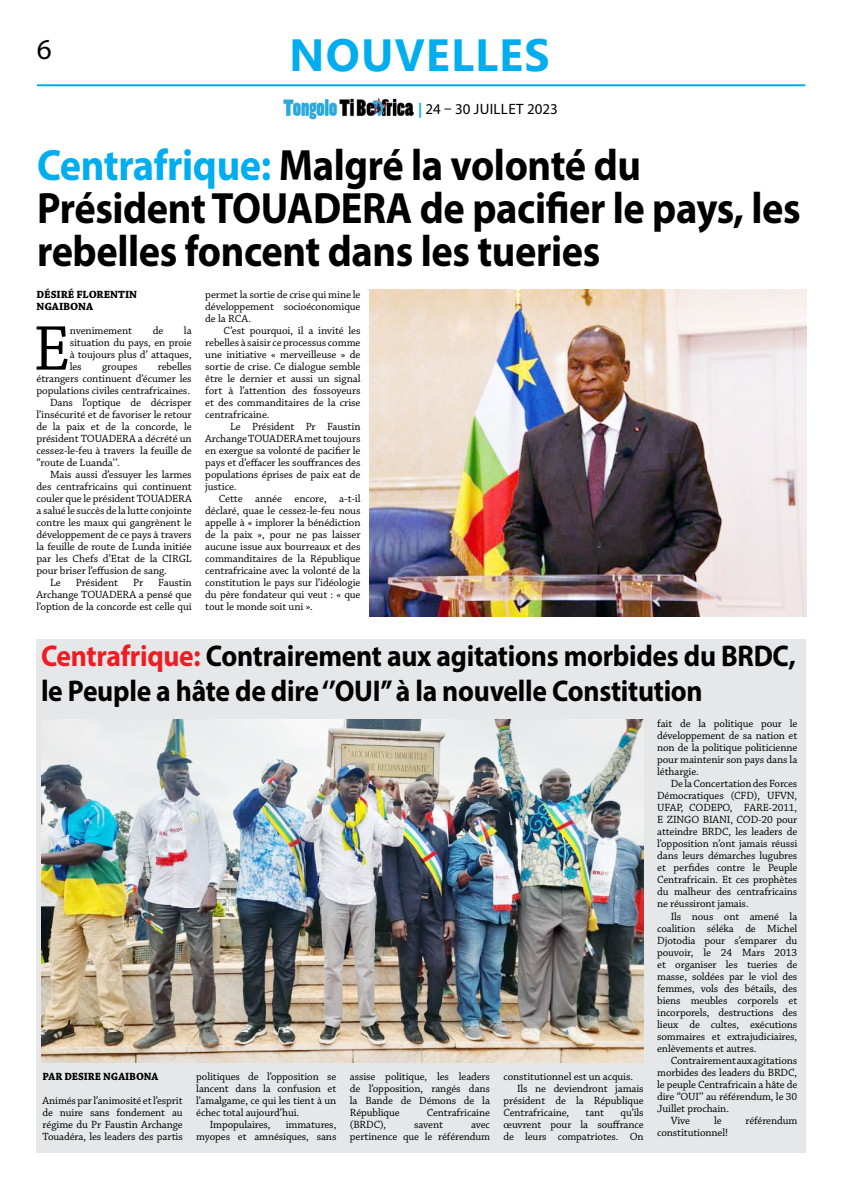
<style>
.page{position:relative;width:842px;height:1191px;background:#fff}
.page>*{position:absolute;margin:0;border:0;box-sizing:border-box;transform-origin:0 0}
.t1{font:66.4px "Chaparral Pro";color:#000}
.t2{font:700 45px "Segoe UI";letter-spacing:.025em;color:#00aeef}
.t3{font:700 44px/43px "Myriad Pro";letter-spacing:-.01em;color:#000;scale:.92 1}
.t4{font:700 30px/35px "Myriad Pro";letter-spacing:-.01em;color:#000;scale:.92 1}
.t5{font:28.9px "Myriad Pro";color:#000}
.t6{font:15px "Myriad Pro";letter-spacing:.02em;color:#000}
.t7{font:11px/12px "Chaparral Pro";letter-spacing:-.01em;color:#000;text-align:justify}
.t8{font:700 11px/12px "Chaparral Pro";letter-spacing:-.01em;color:#000}
.s1{font-weight:700;color:#00aeef}
.s2{color:#00aeef}
.s3{color:#ed1d24}
</style>
<div class="page">
<div style="left:36px;top:639px;width:770px;height:513px;background:#e6e7e8"></div>
<hr style="left:37px;top:84px;width:768px;height:2px;background:#00aeef">
<img style="left:370px;top:289px;width:436px;height:327px">
<img style="left:41px;top:719px;width:602px;height:343px">
<img style="left:283px;top:98px;width:131px;height:22px">
<h3 class="t5" style="left:37px;top:31px;width:17px">6</h3>
<h2 class="t2" style="left:289px;top:12px;width:262px">NOUVELLES</h2>
<h3 class="t6" style="left:418px;top:100px;width:141px"><span class="s1">|</span> 24 – 30 JUILLET 2023</h3>
<h3 class="t3" style="left:37px;top:142px;width:831px"><span class="s2">Centrafrique:</span> Malgré la volonté du<br>Président TOUADERA de pacifier le pays, les rebelles foncent dans les tueries</h3>
<p class="t8" style="left:36px;top:288px;width:102px">DÉSIRÉ FLORENTIN<br>NGAIBONA</p>
<h1 class="t1" style="left:33px;top:312px;width:39px">E</h1>
<p class="t7" style="left:70px;top:324px;width:64px">nvenimement</p>
<p class="t7" style="left:153px;top:324px;width:12px">de</p>
<p class="t7" style="left:70px;top:324px;width:123px;text-indent:114px">la situation du pays, en proie à toujours plus d’ attaques, les</p>
<p class="t7" style="left:102px;top:360px;width:37px">groupes</p>
<p class="t7" style="left:158px;top:360px;width:35px">rebelles</p>
<p class="t7" style="left:36px;top:372px;width:157px">étrangers continuent d’écumer les</p>
<p class="t7" style="left:36px;top:384px;width:155px">populations civiles centrafricaines.</p>
<p class="t7" style="left:50px;top:396px;width:143px">Dans l’optique de décrisper</p>
<p class="t7" style="left:36px;top:408px;width:157px">l’insécurité et de favoriser le retour</p>
<p class="t7" style="left:36px;top:420px;width:157px">de la paix et de la concorde, le</p>
<p class="t7" style="left:36px;top:432px;width:157px">président TOUADERA a décrété un</p>
<p class="t7" style="left:36px;top:444px;width:157px">cessez-le-feu à travers la feuille de</p>
<p class="t7" style="left:36px;top:456px;width:85px">‘’route de Luanda’’.</p>
<p class="t7" style="left:50px;top:468px;width:143px">Mais aussi d’essuyer les larmes</p>
<p class="t7" style="left:36px;top:480px;width:157px">des centrafricains qui continuent</p>
<p class="t7" style="left:36px;top:492px;width:157px">couler que le président TOUADERA</p>
<p class="t7" style="left:36px;top:504px;width:157px">a salué le succès de la lutte conjointe</p>
<p class="t7" style="left:36px;top:516px;width:157px">contre les maux qui gangrènent le</p>
<p class="t7" style="left:36px;top:528px;width:157px">développement de ce pays à travers</p>
<p class="t7" style="left:36px;top:540px;width:157px">la feuille de route de Lunda initiée</p>
<p class="t7" style="left:36px;top:552px;width:157px">par les Chefs d’Etat de la CIRGL</p>
<p class="t7" style="left:36px;top:564px;width:132px">pour briser l’effusion de sang.</p>
<p class="t7" style="left:50px;top:576px;width:12px">Le</p>
<p class="t7" style="left:76px;top:576px;width:44px">Président</p>
<p class="t7" style="left:133px;top:576px;width:12px">Pr</p>
<p class="t7" style="left:36px;top:576px;width:157px;text-indent:122px">Faustin Archange TOUADERA a pensé que l’option de la concorde est celle qui</p>
<p class="t7" style="left:205px;top:288px;width:157px">permet la sortie de crise qui mine le développement socioéconomique de la RCA.</p>
<p class="t7" style="left:205px;top:324px;width:157px;text-indent:18px">C’est pourquoi, il a invité les rebelles à saisir ce processus comme une initiative « merveilleuse » de sortie de crise. Ce dialogue semble être le dernier et aussi un signal fort à l’attention des fossoyeurs et des commanditaires de la crise centrafricaine.</p>
<p class="t7" style="left:205px;top:420px;width:157px;text-indent:25px">Le Président Pr Faustin Archange TOUADERA met toujours en exergue sa volonté de pacifier le pays et d’effacer les souffrances des populations éprises de paix eat de justice.</p>
<p class="t7" style="left:205px;top:492px;width:157px;text-indent:13px">Cette année encore, a-t-il déclaré, quae le cessez-le-feu nous appelle à « implorer la bénédiction de la paix », pour ne pas laisser aucune issue aux bourreaux et des commanditaires de la République centrafricaine avec la volonté de la constitution le pays sur l’idéologie du père fondateur qui veut : « que tout le monde soit uni ».</p>
<h3 class="t4" style="left:41px;top:637px;width:822px"><span class="s3">Centrafrique:</span> Contrairement aux agitations morbides du BRDC, le Peuple a hâte de dire ‘’OUI’’ à la nouvelle Constitution</h3>
<p class="t8" style="left:43px;top:1070px;width:117px">PAR DESIRE NGAIBONA</p>
<p class="t7" style="left:43px;top:1094px;width:142px">Animés par l’animosité et l’esprit de nuire sans fondement au régime du Pr Faustin Archange Touadéra, les leaders des partis</p>
<p class="t7" style="left:196px;top:1070px;width:142px">politiques de l’opposition se</p>
<p class="t7" style="left:196px;top:1082px;width:142px">lancent dans la confusion et</p>
<p class="t7" style="left:196px;top:1094px;width:142px">l’amalgame, ce qui les tient à un</p>
<p class="t7" style="left:196px;top:1106px;width:105px">échec total aujourd’hui.</p>
<p class="t7" style="left:210px;top:1118px;width:62px">Impopulaires,</p>
<p class="t7" style="left:196px;top:1118px;width:142px;text-align:right">immatures,<br>myopes et amnésiques, sans</p>
<p class="t7" style="left:350px;top:1070px;width:142px">assise politique, les leaders de l’opposition, rangés dans la Bande de Démons de la République</p>
<p class="t7" style="left:427px;top:1106px;width:65px">Centrafricaine</p>
<p class="t7" style="left:350px;top:1118px;width:38px">(BRDC),</p>
<p class="t7" style="left:414px;top:1118px;width:30px">savent</p>
<p class="t7" style="left:350px;top:1118px;width:142px;text-align:right">avec<br>pertinence que le référendum</p>
<p class="t7" style="left:503px;top:1070px;width:131px">constitutionnel est un acquis.</p>
<p class="t7" style="left:517px;top:1082px;width:128px">Ils ne deviendront jamais</p>
<p class="t7" style="left:503px;top:1094px;width:142px">président de la République</p>
<p class="t7" style="left:503px;top:1106px;width:67px">Centrafricaine,</p>
<p class="t7" style="left:586px;top:1106px;width:20px">tant</p>
<p class="t7" style="left:503px;top:1106px;width:142px;text-indent:117px">qu’ils œuvrent pour la souffrance de leurs compatriotes. On</p>
<p class="t7" style="left:657px;top:718px;width:142px">fait de la politique pour le développement de sa nation et non de la politique politicienne pour maintenir son pays dans la léthargie.</p>
<p class="t7" style="left:657px;top:778px;width:142px;text-indent:13px">De la Concertation des Forces Démocratiques (CFD), UFVN, UFAP, CODEPO, FARE-2011, E ZINGO BIANI, COD-20 pour atteindre BRDC, les leaders de l’opposition n’ont jamais réussi dans leurs démarches lugubres et perfides contre le Peuple Centrafricain. Et ces prophètes du malheur des centrafricains ne réussiront jamais.</p>
<p class="t7" style="left:657px;top:910px;width:142px;text-indent:13px">Ils nous ont amené la coalition séléka de Michel Djotodia pour s’emparer du pouvoir, le 24 Mars 2013 et organiser les tueries de masse, soldées par le viol des femmes, vols des bétails, des biens meubles corporels et incorporels, destructions des lieux de cultes, exécutions sommaires et extrajudiciaires, enlèvements et autres.</p>
<p class="t7" style="left:671px;top:1054px;width:128px">Contrairement aux agitations</p>
<p class="t7" style="left:657px;top:1066px;width:142px">morbides des leaders du BRDC,</p>
<p class="t7" style="left:657px;top:1078px;width:142px">le peuple Centrafricain a hâte de</p>
<p class="t7" style="left:657px;top:1090px;width:142px">dire ‘’OUI’’ au référendum, le 30</p>
<p class="t7" style="left:657px;top:1102px;width:73px">Juillet prochain.</p>
<p class="t7" style="left:671px;top:1114px;width:21px">Vive</p>
<p class="t7" style="left:714px;top:1114px;width:9px">le</p>
<p class="t7" style="left:745px;top:1114px;width:53px">référendum</p>
<p class="t7" style="left:657px;top:1126px;width:72px">constitutionnel!</p>
</div>
